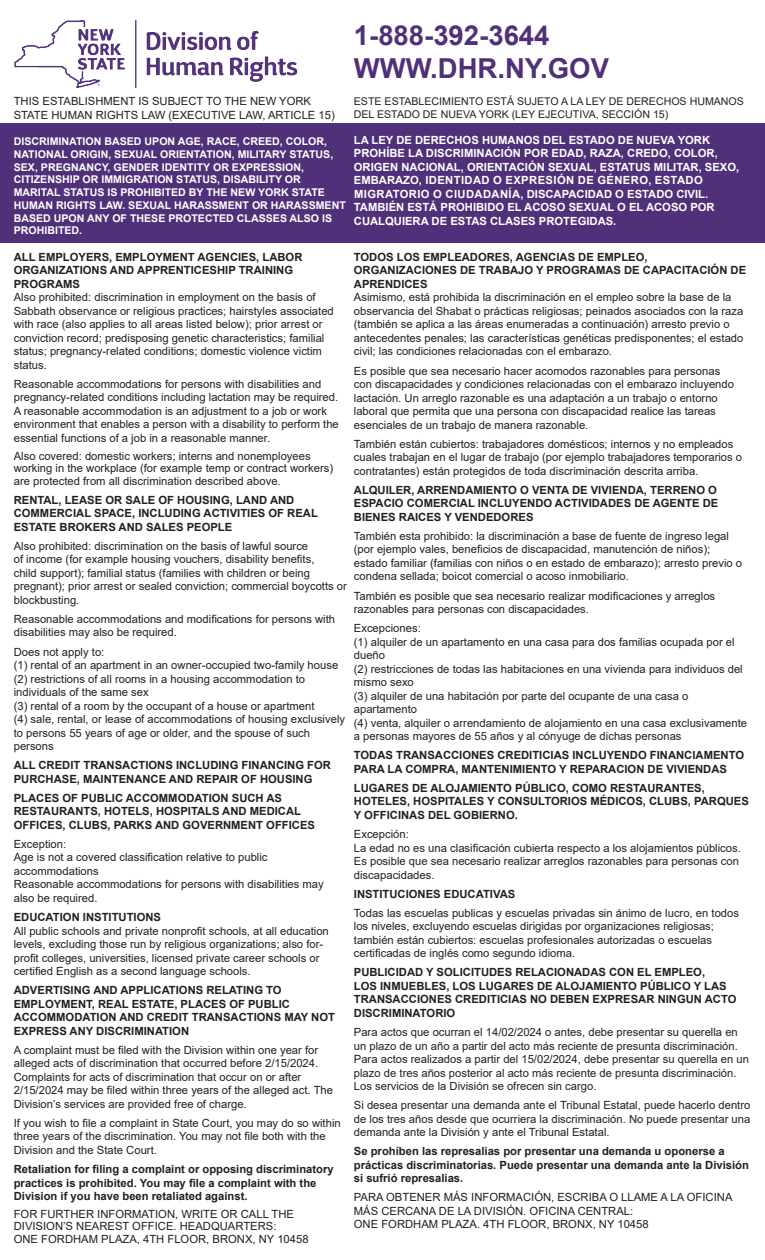
<style>
.page{position:relative;width:765px;height:1260px;background:#fff}
.page>*{position:absolute;margin:0;border:0;box-sizing:border-box;transform-origin:0 0}
.t1{font:700 27.5px/33px "Arial";color:#503078}
.t2{font:11.25px/13.5px "Arial";color:#231f20}
.t3{font:700 11.25px/13.5px "Arial";color:#231f20}
.t4{font:700 11.25px/13.5px "Arial";color:#fff}
.t5{font:700 10.62px/12.8px "Arial";color:#fff}
.t6{font:10.62px/12.8px "Arial";color:#231f20}
.s1{font-weight:700}
</style>
<div class="page">
<div style="left:0;top:124px;width:765px;height:119px;background:#503078"></div>
<img style="left:14px;top:20px;width:283px;height:68px">
<p class="t1" style="left:354px;top:19px;width:257px">1-888-392-3644<br>WWW.DHR.NY.GOV</p>
<p class="t6" style="left:354px;top:95px;width:392px">ESTE ESTABLECIMIENTO ESTÁ SUJETO A LA LEY DE DERECHOS HUMANOS<br>DEL ESTADO DE NUEVA YORK (LEY EJECUTIVA, SECCIÓN 15)</p>
<p class="t4" style="left:354px;top:133px;width:387px">LA LEY DE DERECHOS HUMANOS DEL ESTADO DE NUEVA YORK PROHÍBE LA DISCRIMINACIÓN POR EDAD, RAZA, CREDO, COLOR, ORIGEN NACIONAL, ORIENTACIÓN SEXUAL, ESTATUS MILITAR, SEXO, EMBARAZO, IDENTIDAD O EXPRESIÓN DE GÉNERO, ESTADO MIGRATORIO O CIUDADANÍA, DISCAPACIDAD O ESTADO CIVIL.<br>TAMBIÉN ESTÁ PROHIBIDO EL ACOSO SEXUAL O EL ACOSO POR CUALQUIERA DE ESTAS CLASES PROTEGIDAS.</p>
<p class="t3" style="left:354px;top:250px;width:394px">TODOS LOS EMPLEADORES, AGENCIAS DE EMPLEO,<br>ORGANIZACIONES DE TRABAJO Y PROGRAMAS DE CAPACITACIÓN DE<br>APRENDICES</p>
<p class="t2" style="left:354px;top:291px;width:391px">Asimismo, está prohibida la discriminación en el empleo sobre la base de la observancia del Shabat o prácticas religiosas; peinados asociados con la raza (también se aplica a las áreas enumeradas a continuación) arresto previo o antecedentes penales; las características genéticas predisponentes; el estado civil; las condiciones relacionadas con el embarazo.</p>
<p class="t2" style="left:354px;top:364px;width:382px">Es posible que sea necesario hacer acomodos razonables para personas con discapacidades y condiciones relacionadas con el embarazo incluyendo lactación. Un arreglo razonable es una adaptación a un trabajo o entorno laboral que permita que una persona con discapacidad realice las tareas esenciales de un trabajo de manera razonable.</p>
<p class="t2" style="left:354px;top:437px;width:390px">También están cubiertos: trabajadores domésticos; internos y no empleados cuales trabajan en el lugar de trabajo (por ejemplo trabajadores temporarios o contratantes) están protegidos de toda discriminación descrita arriba.</p>
<p class="t3" style="left:354px;top:483px;width:366px;text-align:justify">ALQUILER, ARRENDAMIENTO O VENTA DE VIVIENDA, TERRENO O ESPACIO COMERCIAL INCLUYENDO ACTIVIDADES DE AGENTE DE BIENES RAICES Y VENDEDORES</p>
<p class="t2" style="left:354px;top:529px;width:390px">También esta prohibido: la discriminación a base de fuente de ingreso legal (por ejemplo vales, beneficios de discapacidad, manutención de niños); estado familiar (familias con niños o en estado de embarazo); arresto previo o condena sellada; boicot comercial o acoso inmobiliario.</p>
<p class="t2" style="left:354px;top:589px;width:363px">También es posible que sea necesario realizar modificaciones y arreglos razonables para personas con discapacidades.</p>
<p class="t2" style="left:354px;top:621px;width:68px">Excepciones:</p>
<p class="t2" style="left:354px;top:635px;width:382px">(1) alquiler de un apartamento en una casa para dos familias ocupada por el dueño</p>
<p class="t2" style="left:354px;top:662px;width:390px">(2) restricciones de todas las habitaciones en una vivienda para individuos del mismo sexo</p>
<p class="t2" style="left:354px;top:689px;width:336px">(3) alquiler de una habitación por parte del ocupante de una casa o apartamento</p>
<p class="t2" style="left:354px;top:716px;width:395px">(4) venta, alquiler o arrendamiento de alojamiento en una casa exclusivamente a personas mayores de 55 años y al cónyuge de dichas personas</p>
<p class="t3" style="left:354px;top:749px;width:392px">TODAS TRANSACCIONES CREDITICIAS INCLUYENDO FINANCIAMENTO<br>PARA LA COMPRA, MANTENIMIENTO Y REPARACION DE VIVIENDAS</p>
<p class="t3" style="left:354px;top:781px;width:397px">LUGARES DE ALOJAMIENTO PÚBLICO, COMO RESTAURANTES,<br>HOTELES, HOSPITALES Y CONSULTORIOS MÉDICOS, CLUBS, PARQUES<br>Y OFFICINAS DEL GOBIERNO.</p>
<p class="t2" style="left:354px;top:827px;width:389px">Excepción:<br>La edad no es una clasificación cubierta respecto a los alojamientos públicos.<br>Es posible que sea necesario realizar arreglos razonables para personas con discapacidades.</p>
<p class="t3" style="left:354px;top:887px;width:163px">INSTITUCIONES EDUCATIVAS</p>
<p class="t2" style="left:354px;top:906px;width:387px">Todas las escuelas publicas y escuelas privadas sin ánimo de lucro, en todos los niveles, excluyendo escuelas dirigidas por organizaciones religiosas; también están cubiertos: escuelas profesionales autorizadas o escuelas certificadas de inglés como segundo idioma.</p>
<p class="t3" style="left:354px;top:966px;width:384px">PUBLICIDAD Y SOLICITUDES RELACIONADAS CON EL EMPLEO,<br>LOS INMUEBLES, LOS LUGARES DE ALOJAMIENTO PÚBLICO Y LAS TRANSACCIONES CREDITICIAS NO DEBEN EXPRESAR NINGUN ACTO DISCRIMINATORIO</p>
<p class="t2" style="left:354px;top:1025px;width:397px">Para actos que ocurran el 14/02/2024 o antes, debe presentar su querella en un plazo de un año a partir del acto más reciente de presunta discriminación.<br>Para actos realizados a partir del 15/02/2024, debe presentar su querella en un plazo de tres años posterior al acto más reciente de presunta discriminación.<br>Los servicios de la División se ofrecen sin cargo.</p>
<p class="t2" style="left:354px;top:1098px;width:398px;text-align:justify">Si desea presentar una demanda ante el Tribunal Estatal, puede hacerlo dentro de los tres años desde que ocurriera la discriminación. No puede presentar una demanda ante la División y ante el Tribunal Estatal.</p>
<p class="t3" style="left:354px;top:1145px;width:397px">Se prohíben las represalias por presentar una demanda u oponerse a prácticas discriminatorias. Puede presentar una demanda ante la División si sufrió represalias.</p>
<p class="t2" style="left:354px;top:1191px;width:380px">PARA OBTENER MÁS INFORMACIÓN, ESCRIBA O LLAME A LA OFICINA<br>MÁS CERCANA DE LA DIVISIÓN. OFICINA CENTRAL:<br>ONE FORDHAM PLAZA. 4TH FLOOR, BRONX, NY 10458</p>
<p class="t2" style="left:14px;top:95px;width:323px">THIS ESTABLISHMENT IS SUBJECT TO THE NEW YORK<br>STATE HUMAN RIGHTS LAW (EXECUTIVE LAW, ARTICLE 15)</p>
<p class="t5" style="left:14px;top:135px;width:334px">DISCRIMINATION BASED UPON AGE, RACE, CREED, COLOR, NATIONAL ORIGIN, SEXUAL ORIENTATION, MILITARY STATUS, SEX, PREGNANCY, GENDER IDENTITY OR EXPRESSION, CITIZENSHIP OR IMMIGRATION STATUS, DISABILITY OR MARITAL STATUS IS PROHIBITED BY THE NEW YORK STATE HUMAN RIGHTS LAW. SEXUAL HARASSMENT OR HARASSMENT BASED UPON ANY OF THESE PROTECTED CLASSES ALSO IS PROHIBITED.</p>
<p class="t3" style="left:14px;top:250px;width:290px">ALL EMPLOYERS, EMPLOYMENT AGENCIES, LABOR<br>ORGANIZATIONS AND APPRENTICESHIP TRAINING<br>PROGRAMS</p>
<p class="t2" style="left:14px;top:290px;width:322px">Also prohibited: discrimination in employment on the basis of Sabbath observance or religious practices; hairstyles associated with race (also applies to all areas listed below); prior arrest or conviction record; predisposing genetic characteristics; familial status; pregnancy-related conditions; domestic violence victim status.</p>
<p class="t2" style="left:14px;top:377px;width:327px">Reasonable accommodations for persons with disabilities and pregnancy-related conditions including lactation may be required.<br>A reasonable accommodation is an adjustment to a job or work environment that enables a person with a disability to perform the essential functions of a job in a reasonable manner.</p>
<p class="t2" style="left:14px;top:450px;width:321px;line-height:12.4px">Also covered: domestic workers; interns and nonemployees working in the workplace (for example temp or contract workers) are protected from all discrimination described above.</p>
<p class="t3" style="left:14px;top:493px;width:306px">RENTAL, LEASE OR SALE OF HOUSING, LAND AND<br>COMMERCIAL SPACE, INCLUDING ACTIVITIES OF REAL<br>ESTATE BROKERS AND SALES PEOPLE</p>
<p class="t2" style="left:14px;top:539px;width:335px">Also prohibited: discrimination on the basis of lawful source<br>of income (for example housing vouchers, disability benefits,<br>child support); familial status (families with children or being pregnant); prior arrest or sealed conviction; commercial boycotts or blockbusting.</p>
<p class="t2" style="left:14px;top:612px;width:323px">Reasonable accommodations and modifications for persons with disabilities may also be required.</p>
<p class="t2" style="left:14px;top:645px;width:92px">Does not apply to:</p>
<p class="t2" style="left:14px;top:658px;width:326px">(1) rental of an apartment in an owner-occupied two-family house</p>
<p class="t2" style="left:14px;top:672px;width:293px">(2) restrictions of all rooms in a housing accommodation to individuals of the same sex</p>
<p class="t2" style="left:14px;top:699px;width:302px">(3) rental of a room by the occupant of a house or apartment</p>
<p class="t2" style="left:14px;top:712px;width:333px">(4) sale, rental, or lease of accommodations of housing exclusively to persons 55 years of age or older, and the spouse of such persons</p>
<p class="t3" style="left:14px;top:759px;width:319px">ALL CREDIT TRANSACTIONS INCLUDING FINANCING FOR<br>PURCHASE, MAINTENANCE AND REPAIR OF HOUSING</p>
<p class="t3" style="left:14px;top:791px;width:303px">PLACES OF PUBLIC ACCOMMODATION SUCH AS<br>RESTAURANTS, HOTELS, HOSPITALS AND MEDICAL<br>OFFICES, CLUBS, PARKS AND GOVERNMENT OFFICES</p>
<p class="t2" style="left:14px;top:837px;width:312px">Exception:<br>Age is not a covered classification relative to public accommodations<br>Reasonable accommodations for persons with disabilities may also be required.</p>
<p class="t2" style="left:14px;top:910px;width:317px"><span class="s1">EDUCATION INSTITUTIONS<br></span>All public schools and private nonprofit schools, at all education levels, excluding those run by religious organizations; also for&shy;profit colleges, universities, licensed private career schools or certified English as a second language schools.</p>
<p class="t3" style="left:14px;top:984px;width:323px">ADVERTISING AND APPLICATIONS RELATING TO EMPLOYMENT, REAL ESTATE, PLACES OF PUBLIC ACCOMMODATION AND CREDIT TRANSACTIONS MAY NOT EXPRESS ANY DISCRIMINATION</p>
<p class="t2" style="left:14px;top:1043px;width:321px">A complaint must be filed with the Division within one year for alleged acts of discrimination that occurred before 2/15/2024.<br>Complaints for acts of discrimination that occur on or after 2/15/2024 may be filed within three years of the alleged act. The Division’s services are provided free of charge.</p>
<p class="t2" style="left:14px;top:1116px;width:329px">If you wish to file a complaint in State Court, you may do so within three years of the discrimination. You may not file both with the<br>Division and the State Court.</p>
<p class="t3" style="left:14px;top:1162px;width:322px">Retaliation for filing a complaint or opposing discriminatory practices is prohibited. You may file a complaint with the<br>Division if you have been retaliated against.</p>
<p class="t2" style="left:14px;top:1208px;width:296px;line-height:12.4px">FOR FURTHER INFORMATION, WRITE OR CALL THE<br>DIVISION’S NEAREST OFFICE. HEADQUARTERS:<br>ONE FORDHAM PLAZA, 4TH FLOOR, BRONX, NY 10458</p>
</div>
